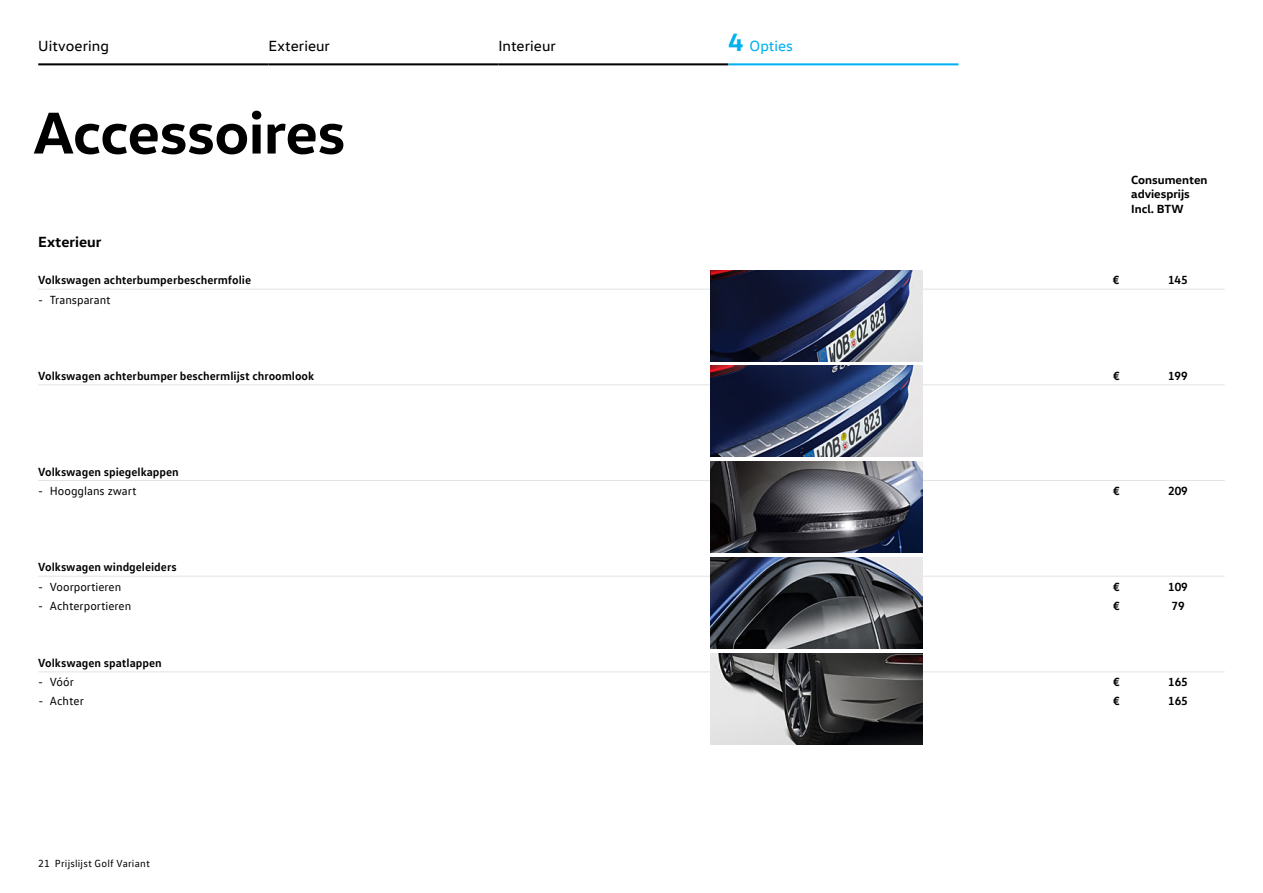
<style>
.page{position:relative;width:1263px;height:893px;background:#fff}
.page>*{position:absolute;margin:0;border:0;box-sizing:border-box;transform-origin:0 0}
.t1{font:700 60px "VW Head";letter-spacing:-.01em;color:#000}
.t2{font:15px "VW Head";letter-spacing:.005em;color:#000}
.t3{font:700 15px "VW Head";color:#000}
.t4{font:15px "VW Head";letter-spacing:.005em;color:#00b0f0}
.t5{font:700 12px "VW Text";color:#000}
.t6{font:12px "VW Text";color:#000}
.t7{font:700 12px/14.4px "VW Head";color:#000}
.t8{font:10.5px "VW Text";letter-spacing:.015em;color:#000}
.s1{font-weight:700;font-size:25.5px}
</style>
<div class="page">
<svg style="left:38px;top:289px;width:12px;height:1px"></svg>
<hr style="left:50px;top:289px;width:1051px;height:1px;background:#dfe4e8">
<hr style="left:1101px;top:289px;width:30px;height:1px;background:#dfe4e8">
<hr style="left:1131px;top:289px;width:94px;height:1px;background:#dfe4e8">
<hr style="left:50px;top:385px;width:1051px;height:1px;background:#dfe4e8">
<hr style="left:1101px;top:385px;width:30px;height:1px;background:#dfe4e8">
<hr style="left:1131px;top:385px;width:94px;height:1px;background:#dfe4e8">
<svg style="left:38px;top:480px;width:12px;height:1px"></svg>
<hr style="left:50px;top:480px;width:1051px;height:1px;background:#dfe4e8">
<hr style="left:1101px;top:480px;width:30px;height:1px;background:#dfe4e8">
<hr style="left:1131px;top:480px;width:94px;height:1px;background:#dfe4e8">
<svg style="left:38px;top:576px;width:12px;height:1px"></svg>
<hr style="left:50px;top:576px;width:1051px;height:1px;background:#dfe4e8">
<hr style="left:1101px;top:576px;width:30px;height:1px;background:#dfe4e8">
<hr style="left:1131px;top:576px;width:94px;height:1px;background:#dfe4e8">
<hr style="left:50px;top:672px;width:1051px;height:1px;background:#dfe4e8">
<hr style="left:1101px;top:672px;width:30px;height:1px;background:#dfe4e8">
<hr style="left:1131px;top:672px;width:94px;height:1px;background:#dfe4e8">
<img style="left:710px;top:271px;width:213px;height:90px">
<img style="left:710px;top:366px;width:213px;height:90px">
<img style="left:710px;top:462px;width:213px;height:90px">
<img style="left:710px;top:558px;width:213px;height:90px">
<img style="left:710px;top:654px;width:213px;height:90px">
<hr style="left:38px;top:63px;width:230px;height:2px;background:#000">
<hr style="left:268px;top:63px;width:230px;height:2px;background:#000">
<hr style="left:498px;top:63px;width:230px;height:2px;background:#000">
<hr style="left:728px;top:63px;width:230px;height:2px;background:#00b0f0">
<p class="t2" style="left:38px;top:36px;width:72px">Uitvoering</p>
<p class="t2" style="left:268px;top:36px;width:63px">Exterieur</p>
<p class="t2" style="left:498px;top:36px;width:59px">Interieur</p>
<p class="t4" style="left:728px;top:36px;width:66px"><span class="s1">4</span> Opties</p>
<h1 class="t1" style="left:34px;top:94px;width:313px">Accessoires</h1>
<p class="t7" style="left:1131px;top:172px;width:78px">Consumenten adviesprijs<br>Incl. BTW</p>
<p class="t3" style="left:38px;top:232px;width:65px">Exterieur</p>
<p class="t5" style="left:38px;top:272px;width:214px">Volkswagen achterbumperbeschermfolie</p>
<p class="t5" style="left:1113px;top:272px;width:8px">€</p>
<p class="t5" style="left:1168px;top:272px;width:21px">145</p>
<p class="t6" style="left:38px;top:292px;width:74px">- Transparant</p>
<p class="t5" style="left:38px;top:368px;width:277px">Volkswagen achterbumper beschermlijst chroomlook</p>
<p class="t5" style="left:1113px;top:368px;width:8px">€</p>
<p class="t5" style="left:1168px;top:368px;width:21px">199</p>
<p class="t5" style="left:38px;top:464px;width:142px">Volkswagen spiegelkappen</p>
<p class="t6" style="left:38px;top:483px;width:100px">- Hoogglans zwart</p>
<p class="t5" style="left:1113px;top:483px;width:8px">€</p>
<p class="t5" style="left:1168px;top:483px;width:21px">209</p>
<p class="t5" style="left:38px;top:559px;width:140px">Volkswagen windgeleiders</p>
<p class="t6" style="left:38px;top:579px;width:84px">- Voorportieren</p>
<p class="t5" style="left:1113px;top:579px;width:8px">€</p>
<p class="t5" style="left:1168px;top:579px;width:21px">109</p>
<p class="t6" style="left:38px;top:598px;width:94px">- Achterportieren</p>
<p class="t5" style="left:1113px;top:598px;width:8px">€</p>
<p class="t5" style="left:1171px;top:598px;width:15px">79</p>
<p class="t5" style="left:38px;top:655px;width:125px">Volkswagen spatlappen</p>
<p class="t6" style="left:38px;top:675px;width:37px">- Vóór</p>
<p class="t5" style="left:1113px;top:674px;width:8px">€</p>
<p class="t5" style="left:1168px;top:674px;width:21px">165</p>
<p class="t6" style="left:38px;top:694px;width:47px">- Achter</p>
<p class="t5" style="left:1113px;top:693px;width:8px">€</p>
<p class="t5" style="left:1168px;top:693px;width:21px">165</p>
<p class="t8" style="left:38px;top:857px;width:113px">21 Prijslijst Golf Variant</p>
</div>
